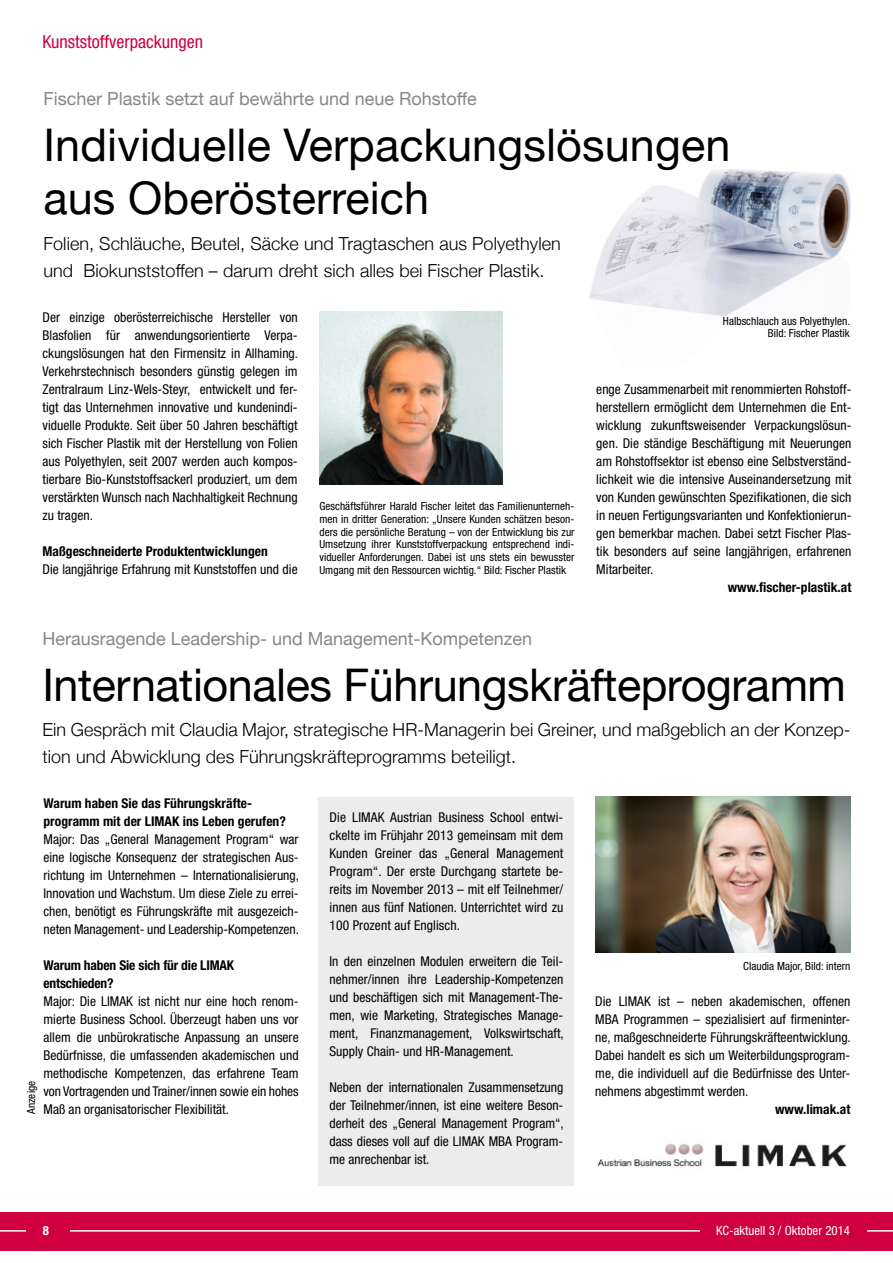
<style>
.page{position:relative;width:893px;height:1263px;background:#fff}
.page>*{position:absolute;margin:0;border:0;box-sizing:border-box;transform-origin:0 0}
.t1{font:45px "Helvetica Neue";letter-spacing:.005em;color:#000}
.t2{font:300 18px/27px "Helvetica Neue";letter-spacing:.005em;color:#000}
.t3{font:18px "Helvetica Neue";color:#868786}
.t4{font:condensed 18px "Helvetica Neue";color:#d00040}
.t5{font:condensed 13.5px/18px "Helvetica Neue";letter-spacing:.005em;color:#000;text-align:justify}
.t6{font:700 condensed 13.5px "Helvetica Neue";letter-spacing:.005em;color:#000}
.t7{font:condensed 12.75px "Helvetica Neue";letter-spacing:.005em;color:#fff}
.t8{font:700 condensed 12.75px "Helvetica Neue";color:#fff}
.t9{font:condensed 11.25px/12.8px "Helvetica Neue";letter-spacing:.005em;color:#000;text-align:justify}
</style>
<div class="page">
<img style="left:589px;top:169px;width:261px;height:148px">
<div style="left:0;top:1212px;width:893px;height:38px;background:#d00040"></div>
<hr style="left:0;top:1230px;width:893px;height:1px;background:#fff">
<div style="left:26px;top:1224px;width:44px;height:12px;background:#d00040"></div>
<div style="left:700px;top:1225px;width:166px;height:12px;background:#d00040"></div>
<img style="left:595px;top:797px;width:255px;height:155px">
<img style="left:597px;top:1143px;width:250px;height:24px">
<div style="left:319px;top:797px;width:255px;height:389px;background:#ececec"></div>
<img style="left:319px;top:311px;width:184px;height:173px">
<p class="t4" style="left:43px;top:31px;width:162px">Kunststoffverpackungen</p>
<p class="t3" style="left:43px;top:86px;width:435px">Fischer Plastik setzt auf bewährte und neue Rohstoffe</p>
<p class="t1" style="left:43px;top:113px;width:688px">Individuelle Verpackungslösungen</p>
<p class="t1" style="left:43px;top:165px;width:387px">aus Oberösterreich</p>
<p class="t2" style="left:43px;top:229px;width:519px">Folien, Schläuche, Beutel, Säcke und Tragtaschen aus Polyethylen</p>
<p class="t2" style="left:43px;top:256px;width:502px">und Biokunststoffen – darum dreht sich alles bei Fischer Plastik.</p>
<p class="t5" style="left:43px;top:308px;width:257px">Der einzige oberösterreichische Hersteller von Blasfolien für anwendungsorientierte Verpa&shy;ckungslösungen hat den Firmensitz in Allhaming.<br>Verkehrstechnisch besonders günstig gelegen im Zentralraum Linz-Wels-Steyr, entwickelt und fer&shy;tigt das Unternehmen innovative und kundenindi&shy;viduelle Produkte. Seit über 50 Jahren beschäftigt sich Fischer Plastik mit der Herstellung von Folien aus Polyethylen, seit 2007 werden auch kompos&shy;tierbare Bio-Kunststoffsackerl produziert, um dem verstärkten Wunsch nach Nachhaltigkeit Rechnung zu tragen.</p>
<p class="t6" style="left:43px;top:543px;width:227px">Maßgeschneiderte Produktentwicklungen</p>
<p class="t5" style="left:43px;top:560px;width:257px">Die langjährige Erfahrung mit Kunststoffen und die</p>
<p class="t9" style="left:319px;top:500px;width:257px">Geschäftsführer Harald Fischer leitet das Familienunterneh&shy;men in dritter Generation: „Unsere Kunden schätzen beson&shy;ders die persönliche Beratung – von der Entwicklung bis zur Umsetzung ihrer Kunststoffverpackung entsprechend indi&shy;vidueller Anforderungen. Dabei ist uns stets ein bewusster Umgang mit den Ressourcen wichtig.“ Bild: Fischer Plastik</p>
<p class="t9" style="left:723px;top:314px;width:129px">Halbschlauch aus Polyethylen.</p>
<p class="t9" style="left:768px;top:327px;width:83px">Bild: Fischer Plastik</p>
<p class="t5" style="left:596px;top:380px;width:257px">enge Zusammenarbeit mit renommierten Rohstoff&shy;herstellern ermöglicht dem Unternehmen die Ent&shy;wicklung zukunftsweisender Verpackungslösun&shy;gen. Die ständige Beschäftigung mit Neuerungen am Rohstoffsektor ist ebenso eine Selbstverständ&shy;lichkeit wie die intensive Auseinandersetzung mit von Kunden gewünschten Spezifikationen, die sich in neuen Fertigungsvarianten und Konfektionierun&shy;gen bemerkbar machen. Dabei setzt Fischer Plas&shy;tik besonders auf seine langjährigen, erfahrenen Mitarbeiter.</p>
<p class="t6" style="left:728px;top:579px;width:125px">www.fischer-plastik.at</p>
<p class="t3" style="left:42px;top:626px;width:491px">Herausragende Leadership- und Management-Kompetenzen</p>
<p class="t1" style="left:42px;top:652px;width:805px">Internationales Führungskräfteprogramm</p>
<p class="t2" style="left:42px;top:715px;width:809px">Ein Gespräch mit Claudia Major, strategische HR-Managerin bei Greiner, und maßgeblich an der Konzep&shy;tion und Abwicklung des Führungskräfteprogramms beteiligt.</p>
<p class="t6" style="left:43px;top:795px;width:210px">Warum haben Sie das Führungskräfte-</p>
<p class="t6" style="left:43px;top:813px;width:244px">programm mit der LIMAK ins Leben gerufen?</p>
<p class="t5" style="left:43px;top:830px;width:257px">Major: Das „General Management Program“ war eine logische Konsequenz der strategischen Aus&shy;richtung im Unternehmen – Internationalisierung, Innovation und Wachstum. Um diese Ziele zu errei&shy;chen, benötigt es Führungskräfte mit ausgezeich&shy;neten Management- und Leadership-Kompetenzen.</p>
<p class="t6" style="left:43px;top:957px;width:192px">Warum haben Sie sich für die LIMAK</p>
<p class="t6" style="left:43px;top:975px;width:72px">entschieden?</p>
<p class="t5" style="left:43px;top:992px;width:257px">Major: Die LIMAK ist nicht nur eine hoch renom&shy;mierte Business School. Überzeugt haben uns vor allem die unbürokratische Anpassung an unsere Bedürfnisse, die umfassenden akademischen und methodische Kompetenzen, das erfahrene Team von Vortragenden und Trainer/innen sowie ein hohes Maß an organisatorischer Flexibilität.</p>
<p class="t5" style="left:329px;top:808px;width:235px">Die LIMAK Austrian Business School entwi&shy;ckelte im Frühjahr 2013 gemeinsam mit dem Kunden Greiner das „General Management Program“. Der erste Durchgang startete be&shy;reits im November 2013 – mit elf Teilnehmer/ innen aus fünf Nationen. Unterrichtet wird zu 100 Prozent auf Englisch.</p>
<p class="t5" style="left:329px;top:952px;width:236px">In den einzelnen Modulen erweitern die Teil&shy;nehmer/innen ihre Leadership-Kompetenzen und beschäftigen sich mit Management-The&shy;men, wie Marketing, Strategisches Manage&shy;ment, Finanzmanagement, Volkswirtschaft, Supply Chain- und HR-Management.</p>
<p class="t5" style="left:329px;top:1078px;width:236px">Neben der internationalen Zusammensetzung der Teilnehmer/innen, ist eine weitere Beson&shy;derheit des „General Management Program“, dass dieses voll auf die LIMAK MBA Program&shy;me anrechenbar ist.</p>
<p class="t9" style="left:743px;top:959px;width:109px">Claudia Major, Bild: intern</p>
<p class="t5" style="left:595px;top:992px;width:257px">Die LIMAK ist – neben akademischen, offenen MBA Programmen – spezialisiert auf firmeninter&shy;ne, maßgeschneiderte Führungskräfteentwicklung.<br>Dabei handelt es sich um Weiterbildungsprogram&shy;me, die individuell auf die Bedürfnisse des Unter&shy;nehmens abgestimmt werden.</p>
<p class="t6" style="left:775px;top:1101px;width:77px">www.limak.at</p>
<p class="t9" style="left:25px;top:1114px;width:35px;rotate:-90deg">Anzeige</p>
<p class="t8" style="left:43px;top:1222px;width:8px">8</p>
<p class="t7" style="left:716px;top:1223px;width:135px">KC-aktuell 3 / Oktober 2014</p>
</div>
